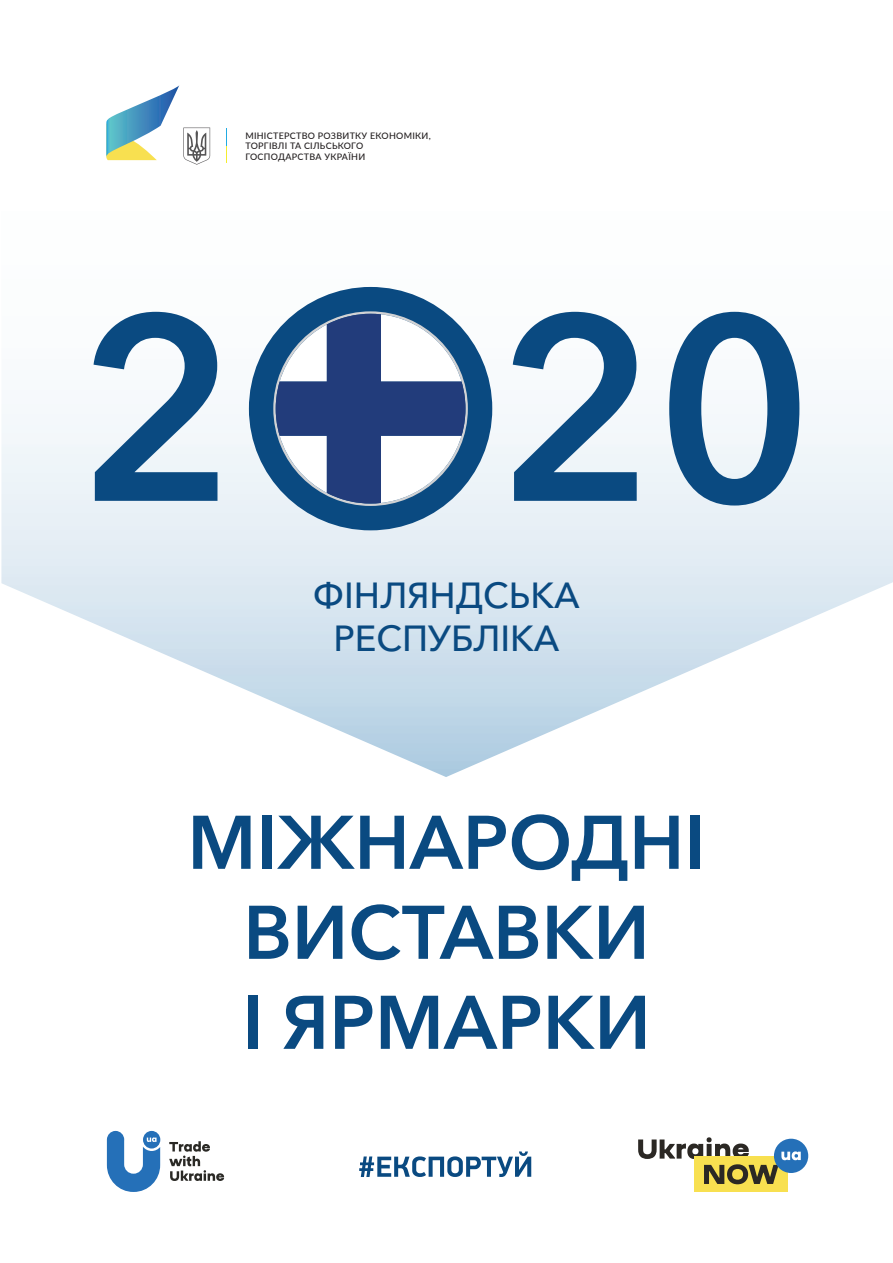
<style>
.page{position:relative;width:893px;height:1263px;background:#fff}
.page>*{position:absolute;margin:0;border:0;box-sizing:border-box;transform-origin:0 0}
.t1{font:600 75px/90px "Avenir Next Cyr";color:#0a4a81;text-align:center}
.t2{font:500 36px/43.2px "Avenir Next Cyr";color:#0a4a81;text-align:center}
.t3{font:500 9px/10.8px "Lato";letter-spacing:.03em;color:#231f20}
</style>
<div class="page">
<img style="left:1px;top:127px;width:892px;height:650px">
<div style="left:249px;top:287px;width:243px;height:243px;background:#0a4a81;border-radius:50%"></div>
<svg style="left:359px;top:1151px;width:172px;height:26px"></svg>
<div style="left:694px;top:1157px;width:93px;height:35px;background:#f8e050"></div>
<div style="left:774px;top:1139px;width:34px;height:34px;background:#2570b8;border-radius:50%"></div>
<svg style="left:638px;top:1137px;width:163px;height:47px"></svg>
<svg style="left:169px;top:1141px;width:55px;height:40px"></svg>
<svg style="left:107px;top:1131px;width:53px;height:61px"></svg>
<svg style="left:106px;top:85px;width:104px;height:80px"></svg>
<svg style="left:227px;top:128px;width:1px;height:34px"></svg>
<svg style="left:94px;top:312px;width:123px;height:189px"></svg>
<svg style="left:513px;top:312px;width:124px;height:189px"></svg>
<svg style="left:669px;top:312px;width:130px;height:193px"></svg>
<svg style="left:273px;top:311px;width:195px;height:195px"></svg>
<p class="t3" style="left:245px;top:130px;width:187px">МІНІСТЕРСТВО РОЗВИТКУ ЕКОНОМІКИ,<br>ТОРГІВЛІ ТА СІЛЬСЬКОГО<br>ГОСПОДАРСТВА УКРАЇНИ</p>
<h2 class="t2" style="left:313px;top:573px;width:268px">ФІНЛЯНДСЬКА<br>РЕСПУБЛІКА</h2>
<h1 class="t1" style="left:187px;top:797px;width:520px">МІЖНАРОДНІ<br>ВИСТАВКИ<br>І ЯРМАРКИ</h1>
</div>
